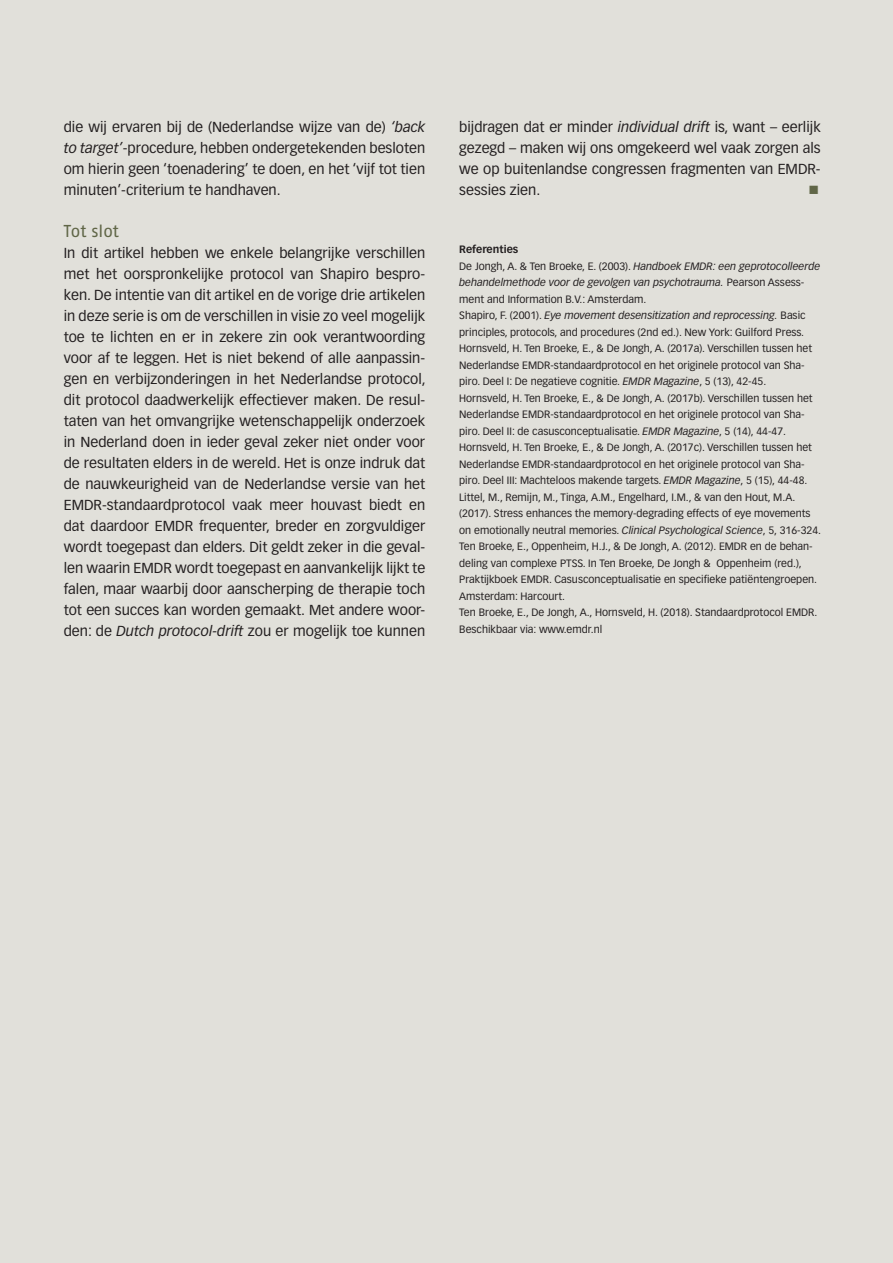
<style>
.page{position:relative;width:893px;height:1263px;background:#e1e0da}
.page>*{position:absolute;margin:0;border:0;box-sizing:border-box;transform-origin:0 0}
.t1{font:17.25px "Fago No";color:#606647}
.t2{font:14.25px/21px "Vectora LH";color:#231f20;text-align:justify}
.t3{font:10.5px/16.5px "Vectora LH";color:#231f20}
.s1{font-style:italic}
.s2{font-weight:700}
</style>
<div class="page">
<h2 class="t2" style="left:64px;top:117px;width:363px">die wij ervaren bij de (Nederlandse wijze van de) <span class="s1">‘back to target’</span>-procedure, hebben ondergetekenden besloten om hierin geen ‘toenadering’ te doen, en het ‘vijf tot tien minuten’-criterium te handhaven.</h2>
<h1 class="t1" style="left:64px;top:223px;width:57px">Tot slot</h1>
<p class="t2" style="left:64px;top:243px;width:363px">In dit artikel hebben we enkele belangrijke verschillen met het oorspronkelijke protocol van Shapiro bespro&shy;ken. De intentie van dit artikel en de vorige drie artikelen in deze serie is om de verschillen in visie zo veel mogelijk toe te lichten en er in zekere zin ook verantwoording voor af te leggen. Het is niet bekend of alle aanpassin&shy;gen en verbijzonderingen in het Nederlandse protocol, dit protocol daadwerkelijk effectiever maken. De resul&shy;taten van het omvangrijke wetenschappelijk onderzoek in Nederland doen in ieder geval zeker niet onder voor de resultaten elders in de wereld. Het is onze indruk dat de nauwkeurigheid van de Nederlandse versie van het EMDR-standaardprotocol vaak meer houvast biedt en dat daardoor EMDR frequenter, breder en zorgvuldiger wordt toegepast dan elders. Dit geldt zeker in die geval&shy;len waarin EMDR wordt toegepast en aanvankelijk lijkt te falen, maar waarbij door aanscherping de therapie toch tot een succes kan worden gemaakt. Met andere woor&shy;den: de <span class="s1">Dutch protocol-drift</span> zou er mogelijk toe kunnen</p>
<h2 class="t2" style="left:459px;top:117px;width:363px">bijdragen dat er minder <span class="s1">individual drift</span> is, want – eerlijk gezegd – maken wij ons omgekeerd wel vaak zorgen als we op buitenlandse congressen fragmenten van EMDR&shy;sessies zien.</h2>
<p class="t3" style="left:459px;top:242px;width:363px"><span class="s2">Referenties<br></span>De Jongh, A. &amp; Ten Broeke, E. (2003). <span class="s1">Handboek EMDR: een geprotocolleerde behandelmethode voor de gevolgen van psychotrauma.</span> Pearson Assess&shy;ment and Information B.V.: Amsterdam.<br>Shapiro, F. (2001). <span class="s1">Eye movement desensitization and reprocessing.</span> Basic principles, protocols, and procedures (2nd ed.). New York: Guilford Press.<br>Hornsveld, H. Ten Broeke, E., &amp; De Jongh, A. (2017a). Verschillen tussen het Nederlandse EMDR-standaardprotocol en het originele protocol van Sha&shy;piro. Deel I: De negatieve cognitie. <span class="s1">EMDR Magazine</span>, 5 (13), 42-45.<br>Hornsveld, H. Ten Broeke, E., &amp; De Jongh, A. (2017b). Verschillen tussen het Nederlandse EMDR-standaardprotocol en het originele protocol van Sha&shy;piro. Deel II: de casusconceptualisatie. <span class="s1">EMDR Magazine</span>, 5 (14), 44-47.<br>Hornsveld, H. Ten Broeke, E., &amp; De Jongh, A. (2017c). Verschillen tussen het Nederlandse EMDR-standaardprotocol en het originele protocol van Sha&shy;piro. Deel III: Machteloos makende targets. <span class="s1">EMDR Magazine</span>, 5 (15), 44-48.<br>Littel, M., Remijn, M., Tinga, A.M., Engelhard, I.M., &amp; van den Hout, M.A. (2017). Stress enhances the memory-degrading effects of eye movements on emotionally neutral memories. <span class="s1">Clinical Psychological Science</span>, 5, 316-324.<br>Ten Broeke, E., Oppenheim, H.J., &amp; De Jongh, A. (2012). EMDR en de behan&shy;deling van complexe PTSS. In Ten Broeke, De Jongh &amp; Oppenheim (red.), Praktijkboek EMDR. Casusconceptualisatie en specifieke patiëntengroepen.<br>Amsterdam: Harcourt.<br>Ten Broeke, E., De Jongh, A., Hornsveld, H. (2018). Standaardprotocol EMDR.<br>Beschikbaar via: www.emdr.nl</p>
</div>
